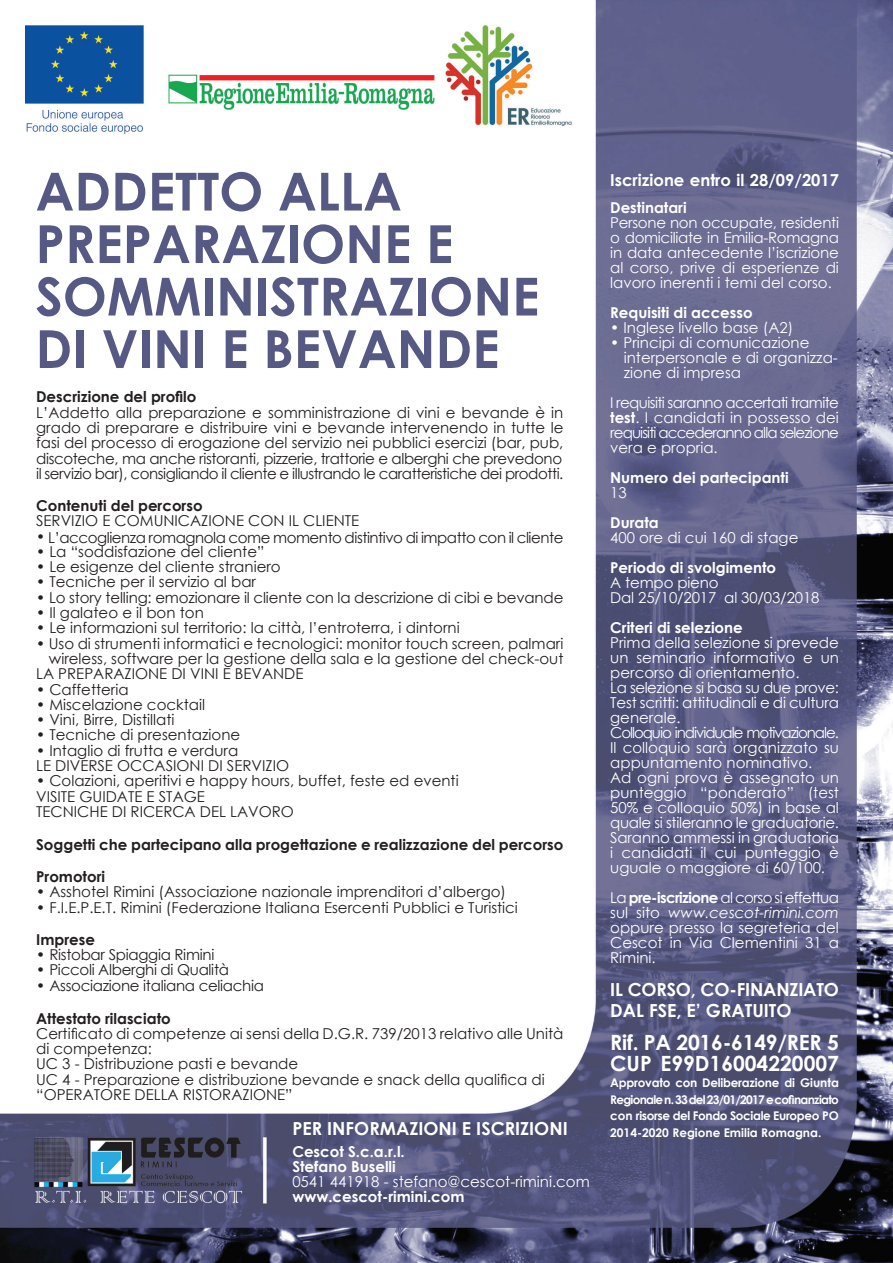
<style>
.page{position:relative;width:893px;height:1263px;background:#fff}
.page>*{position:absolute;margin:0;border:0;box-sizing:border-box;transform-origin:0 0}
.t1{font:700 52.5px/52.5px "Century Gothic";color:#575985}
.t2{font:700 21px/21px "Century Gothic";color:#fff}
.t3{font:700 18px/21px "Century Gothic";color:#fff}
.t4{font:700 16.5px "Century Gothic";color:#fff}
.t5{font:15px/15.3px "Century Gothic";color:#231f20}
.t6{font:15px/15px "Century Gothic";color:#fff;text-align:justify}
.t7{font:700 15px/15px "Century Gothic";color:#fff}
.t8{font:700 15px/32.1px "Century Gothic";color:#231f20}
.t9{font:15px "Century Gothic";letter-spacing:-.02em;color:#231f20}
.t10{font:15px "Century Gothic";letter-spacing:-.03em;color:#231f20}
.t11{font:700 12px/16.5px "Century Gothic";letter-spacing:-.03em;color:#fff;text-align:justify}
.t12{font:700 12px "Century Gothic";color:#fff}
.s1{font-weight:700}
.s2{font-style:italic}
</style>
<div class="page">
<img style="left:0;top:0;width:893px;height:1263px">
<h1 class="t1" style="left:36px;top:163px;width:505px">ADDETTO ALLA<br>PREPARAZIONE E<br>SOMMINISTRAZIONE<br>DI VINI E BEVANDE</h1>
<p class="t8" style="left:36px;top:380px;width:162px">Descrizione del profilo</p>
<p class="t5" style="left:36px;top:404px;width:529px;text-align:justify">L’Addetto alla preparazione e somministrazione di vini e bevande è in grado di preparare e distribuire vini e bevande intervenendo in tutte le fasi del processo di erogazione del servizio nei pubblici esercizi (bar, pub, discoteche, ma anche ristoranti, pizzerie, trattorie e alberghi che prevedono il servizio bar), consigliando il cliente e illustrando le caratteristiche dei prodotti.</p>
<p class="t8" style="left:36px;top:489px;width:168px">Contenuti del percorso</p>
<p class="t5" style="left:36px;top:513px;width:325px">SERVIZIO E COMUNICAZIONE CON IL CLIENTE</p>
<p class="t10" style="left:36px;top:527px;width:529px">• L’accoglienza romagnola come momento distintivo di impatto con il cliente</p>
<p class="t5" style="left:36px;top:543px;width:230px">• La “soddisfazione del cliente”</p>
<p class="t5" style="left:36px;top:559px;width:246px">• Le esigenze del cliente straniero</p>
<p class="t5" style="left:36px;top:574px;width:221px">• Tecniche per il servizio al bar</p>
<p class="t5" style="left:36px;top:589px;width:529px">• Lo story telling: emozionare il cliente con la descrizione di cibi e bevande</p>
<p class="t5" style="left:36px;top:605px;width:169px">• Il galateo e il bon ton</p>
<p class="t5" style="left:36px;top:620px;width:425px">• Le informazioni sul territorio: la città, l’entroterra, i dintorni</p>
<p class="t5" style="left:36px;top:635px;width:529px">• Uso di strumenti informatici e tecnologici: monitor touch screen, palmari</p>
<p class="t5" style="left:49px;top:651px;width:516px">wireless, software per la gestione della sala e la gestione del check-out</p>
<p class="t5" style="left:36px;top:666px;width:269px">LA PREPARAZIONE DI VINI E BEVANDE</p>
<p class="t5" style="left:36px;top:681px;width:94px">• Caffetteria</p>
<p class="t5" style="left:36px;top:696px;width:170px">• Miscelazione cocktail</p>
<p class="t5" style="left:36px;top:712px;width:140px">• Vini, Birre, Distillati</p>
<p class="t5" style="left:36px;top:727px;width:206px">• Tecniche di presentazione</p>
<p class="t5" style="left:36px;top:742px;width:254px">• Intaglio di frutta e verdura<br>LE DIVERSE OCCASIONI DI SERVIZIO</p>
<p class="t5" style="left:36px;top:773px;width:424px">• Colazioni, aperitivi e happy hours, buffet, feste ed eventi<br>VISITE GUIDATE E STAGE<br>TECNICHE DI RICERCA DEL LAVORO</p>
<p class="t8" style="left:36px;top:827px;width:529px">Soggetti che partecipano alla progettazione e realizzazione del percorso<br>Promotori</p>
<p class="t5" style="left:36px;top:884px;width:471px">• Asshotel Rimini (Associazione nazionale imprenditori d’albergo)</p>
<p class="t5" style="left:36px;top:899px;width:483px">• F.I.E.P.E.T. Rimini (Federazione Italiana Esercenti Pubblici e Turistici</p>
<p class="t8" style="left:36px;top:923px;width:60px">Imprese</p>
<p class="t9" style="left:36px;top:944px;width:180px">• Ristobar Spiaggia Rimini</p>
<p class="t9" style="left:36px;top:959px;width:194px">• Piccoli Alberghi di Qualità</p>
<p class="t9" style="left:36px;top:975px;width:229px">• Associazione italiana celiachia</p>
<p class="t8" style="left:36px;top:1001px;width:136px">Attestato rilasciato</p>
<p class="t5" style="left:36px;top:1025px;width:529px">Certificato di competenze ai sensi della D.G.R. 739/2013 relativo alle Unità di competenza:<br>UC 3 - Distribuzione pasti e bevande<br>UC 4 - Preparazione e distribuzione bevande e snack della qualifica di “OPERATORE DELLA RISTORAZIONE”</p>
<p class="t4" style="left:610px;top:167px;width:230px">Iscrizione entro il 28/09/2017</p>
<p class="t7" style="left:610px;top:199px;width:78px">Destinatari</p>
<p class="t6" style="left:610px;top:214px;width:230px">Persone non occupate, residenti o domiciliate in Emilia-Romagna in data antecedente l’iscrizione al corso, prive di esperienze di lavoro inerenti i temi del corso.</p>
<p class="t7" style="left:610px;top:304px;width:144px">Requisiti di accesso</p>
<p class="t6" style="left:610px;top:319px;width:185px">• Inglese livello base (A2)</p>
<p class="t6" style="left:624px;top:334px;width:216px;text-align:left;text-indent:-14px">• Principi di comunicazione interpersonale e di organizza&shy;zione di impresa</p>
<p class="t6" style="left:610px;top:394px;width:230px">I requisiti saranno accertati tramite <span class="s1">test</span>. I candidati in possesso dei requisiti accederanno alla selezione vera e propria.</p>
<p class="t7" style="left:610px;top:469px;width:180px">Numero dei partecipanti</p>
<p class="t6" style="left:610px;top:484px;width:18px">13</p>
<p class="t7" style="left:610px;top:514px;width:50px">Durata</p>
<p class="t6" style="left:610px;top:529px;width:190px">400 ore di cui 160 di stage</p>
<p class="t7" style="left:610px;top:559px;width:167px">Periodo di svolgimento</p>
<p class="t6" style="left:610px;top:574px;width:211px">A tempo pieno<br>Dal 25/10/2017 al 30/03/2018</p>
<p class="t7" style="left:610px;top:619px;width:134px">Criteri di selezione</p>
<p class="t6" style="left:610px;top:634px;width:230px;text-align:left">Prima della selezione si prevede un seminario informativo e un percorso di orientamento.<br>La selezione si basa su due prove:<br>Test scritti: attitudinali e di cultura generale.<br>Colloquio individuale motivazionale.<br>Il colloquio sarà organizzato su appuntamento nominativo.<br>Ad ogni prova è assegnato un punteggio “ponderato” (test<br>50% e colloquio 50%) in base al quale si stileranno le graduatorie.<br>Saranno ammessi in graduatoria i candidati il cui punteggio è uguale o maggiore di 60/100.</p>
<p class="t6" style="left:610px;top:889px;width:230px">La <span class="s1">pre-iscrizione</span> al corso si effettua sul sito <span class="s2">www.cescot-rimini.com </span>oppure presso la segreteria del Cescot in Via Clementini 31 a Rimini.</p>
<p class="t3" style="left:610px;top:978px;width:230px">IL CORSO, CO-FINANZIATO<br>DAL FSE, E’ GRATUITO</p>
<h2 class="t2" style="left:610px;top:1031px;width:230px">Rif. PA 2016-6149/RER 5<br>CUP E99D16004220007</h2>
<p class="t11" style="left:610px;top:1074px;width:230px">Approvato con Deliberazione di Giunta Regionale n. 33 del 23/01/2017 e cofinanziato con risorse del Fondo Sociale Europeo PO</p>
<p class="t3" style="left:292px;top:1117px;width:277px">PER INFORMAZIONI E ISCRIZIONI</p>
<p class="t12" style="left:610px;top:1123px;width:213px">2014-2020 Regione Emilia Romagna.</p>
<p class="t7" style="left:292px;top:1143px;width:114px">Cescot S.c.a.r.l.<br>Stefano Buselli</p>
<p class="t6" style="left:292px;top:1174px;width:299px">0541 441918 - stefano@cescot-rimini.com</p>
<p class="t7" style="left:292px;top:1188px;width:174px">www.cescot-rimini.com</p>
</div>
